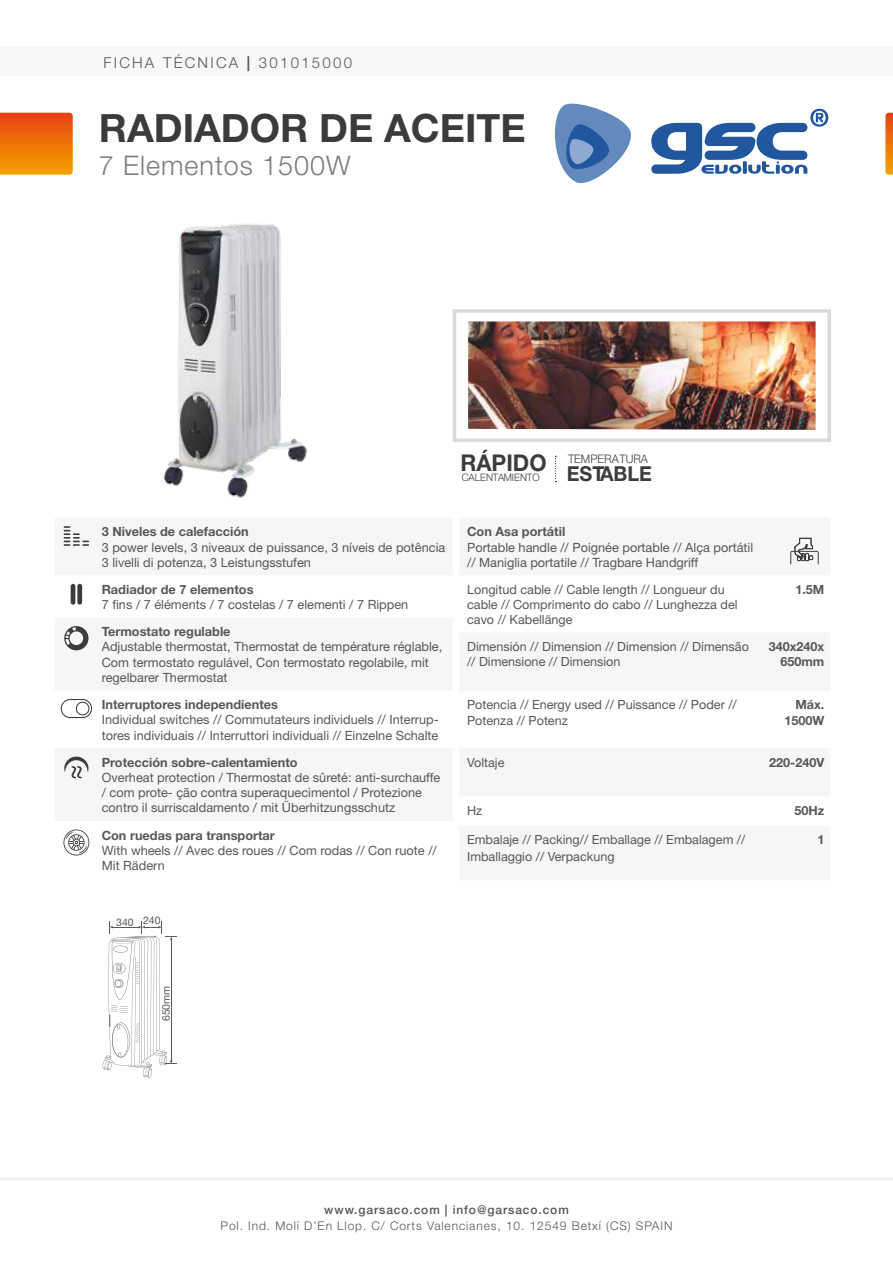
<style>
.page{position:relative;width:893px;height:1263px;background:#fff}
.page>*{position:absolute;margin:0;border:0;box-sizing:border-box;transform-origin:0 0}
.t1{font:700 39px "Helvetica Neue";color:#3b3b3a}
.t2{font:300 27px "Helvetica Neue";letter-spacing:.035em;color:#7c7c7b}
.t3{font:700 23.1px "Helvetica Neue";color:#3d3c3b;scale:.96 1}
.t4{font:700 20.55px "Helvetica Neue";color:#3d3c3b;scale:.96 1}
.t5{font:300 15px "Helvetica Neue";letter-spacing:.15em;color:#565555}
.t6{font:12.75px/15.3px "Helvetica Neue";color:#575756}
.t7{font:700 12.75px "Helvetica Neue";color:#575756}
.t8{font:12.6px/15.1px "Helvetica Neue";color:#575756}
.t9{font:700 12.6px/15.1px "Helvetica Neue";color:#575756;text-align:right}
.t10{font:300 12px "Helvetica Neue";letter-spacing:.075em;color:#565555}
.t11{font:500 12px "Helvetica Neue";letter-spacing:.075em;color:#565555}
.t12{font:300 11.7px "Helvetica Neue";color:#3d3c3b;scale:.96 1}
.t13{font:10.5px "Helvetica Neue";color:#575756}
.t14{font:300 10.35px "Helvetica Neue";color:#3d3c3b;scale:.96 1}
.s1{font-weight:700}
</style>
<div class="page">
<svg style="left:651px;top:109px;width:177px;height:65px"></svg>
<svg style="left:554px;top:103px;width:77px;height:81px"></svg>
<hr style="left:0;top:1178px;width:893px;height:3px;background:#f0f0f0">
<div style="left:0;top:47px;width:893px;height:29px;background:#f8f8f8"></div>
<svg style="left:0;top:113px;width:73px;height:62px;background:#ec7309"></svg>
<img style="left:163px;top:224px;width:144px;height:274px">
<svg style="left:555px;top:456px;width:1px;height:26px"></svg>
<svg style="left:64px;top:526px;width:25px;height:20px"></svg>
<hr style="left:71px;top:584px;width:4px;height:21px;background:#3d3c3b;border-radius:2px">
<div style="left:77px;top:584px;width:5px;height:21px;background:#3d3c3b;border-radius:2px"></div>
<svg style="left:64px;top:626px;width:24px;height:24px"></svg>
<svg style="left:61px;top:699px;width:31px;height:19px"></svg>
<svg style="left:64px;top:756px;width:25px;height:22px"></svg>
<svg style="left:63px;top:829px;width:27px;height:26px"></svg>
<svg style="left:790px;top:537px;width:29px;height:28px"></svg>
<div style="left:453px;top:309px;width:378px;height:133px;border:3px solid #dadada"></div>
<img style="left:468px;top:321px;width:348px;height:109px">
<svg style="left:102px;top:921px;width:75px;height:157px"></svg>
<svg style="left:885px;top:113px;width:8px;height:62px"></svg>
<p class="t5" style="left:103px;top:53px;width:250px">FICHA TÉCNICA <span class="s1">|</span> 301015000</p>
<h1 class="t1" style="left:99px;top:103px;width:428px">RADIADOR DE ACEITE</h1>
<h2 class="t2" style="left:99px;top:149px;width:253px">7 Elementos 1500W</h2>
<h3 class="t3" style="left:460px;top:448px;width:91px">RÁPIDO</h3>
<p class="t14" style="left:462px;top:471px;width:83px">CALENTAMIENTO</p>
<p class="t12" style="left:568px;top:451px;width:85px">TEMPERATURA</p>
<h3 class="t4" style="left:567px;top:461px;width:90px">ESTABLE</h3>
<p class="t7" style="left:102px;top:524px;width:149px">3 Niveles de calefacción</p>
<p class="t6" style="left:102px;top:539px;width:345px">3 power levels, 3 niveaux de puissance, 3 níveis de potência<br>3 livelli di potenza, 3 Leistungsstufen</p>
<p class="t7" style="left:102px;top:581px;width:153px">Radiador de 7 elementos</p>
<p class="t6" style="left:102px;top:597px;width:308px">7 fins / 7 éléments / 7 costelas / 7 elementi / 7 Rippen</p>
<p class="t7" style="left:102px;top:624px;width:130px">Termostato regulable</p>
<p class="t6" style="left:102px;top:639px;width:342px">Adjustable thermostat, Thermostat de température réglable,<br>Com termostato regulável, Con termostato regolabile, mit regelbarer Thermostat</p>
<p class="t7" style="left:102px;top:696px;width:178px">Interruptores independientes</p>
<p class="t6" style="left:102px;top:712px;width:338px">Individual switches // Commutateurs individuels // Interrup&shy;tores individuais // Interruttori individuali // Einzelne Schalte</p>
<p class="t7" style="left:102px;top:754px;width:197px">Protección sobre-calentamiento</p>
<p class="t6" style="left:102px;top:769px;width:340px">Overheat protection / Thermostat de sûreté: anti-surchauffe / com prote- ção contra superaquecimentol / Protezione contro il surriscaldamento / mit Überhitzungsschutz</p>
<p class="t7" style="left:102px;top:827px;width:175px">Con ruedas para transportar</p>
<p class="t6" style="left:102px;top:842px;width:337px">With wheels // Avec des roues // Com rodas // Con ruote //<br>Mit Rädern</p>
<p class="t13" style="left:116px;top:915px;width:46px">340 240</p>
<p class="t7" style="left:467px;top:524px;width:100px">Con Asa portátil</p>
<p class="t6" style="left:467px;top:539px;width:288px">Portable handle // Poignée portable // Alça portátil // Maniglia portatile // Tragbare Handgriff</p>
<p class="t8" style="left:467px;top:581px;width:272px">Longitud cable // Cable length // Longueur du cable // Comprimento do cabo // Lunghezza del cavo // Kabellänge</p>
<p class="t9" style="left:795px;top:581px;width:30px">1.5M</p>
<p class="t8" style="left:467px;top:639px;width:283px">Dimensión // Dimension // Dimension // Dimensão // Dimensione // Dimension</p>
<p class="t9" style="left:769px;top:639px;width:57px">340x240x<br>650mm</p>
<p class="t8" style="left:467px;top:697px;width:271px">Potencia // Energy used // Puissance // Poder //<br>Potenza // Potenz</p>
<p class="t9" style="left:784px;top:697px;width:41px">Máx.<br>1500W</p>
<p class="t8" style="left:467px;top:755px;width:39px">Voltaje</p>
<p class="t9" style="left:769px;top:754px;width:57px">220-240V</p>
<p class="t8" style="left:467px;top:803px;width:17px">Hz</p>
<p class="t9" style="left:794px;top:802px;width:31px">50Hz</p>
<p class="t8" style="left:467px;top:831px;width:280px;line-height:16.5px">Embalaje // Packing// Emballage // Embalagem //<br>Imballaggio // Verpackung</p>
<p class="t9" style="left:817px;top:832px;width:9px">1</p>
<p class="t13" style="left:160px;top:1021px;width:37px;rotate:-90deg">650mm</p>
<p class="t11" style="left:324px;top:1202px;width:246px">www.garsaco.com | info@garsaco.com</p>
<p class="t10" style="left:221px;top:1219px;width:453px">Pol. Ind. Molí D’En Llop. C/ Corts Valencianes, 10. 12549 Betxí (CS) SPAIN</p>
</div>
